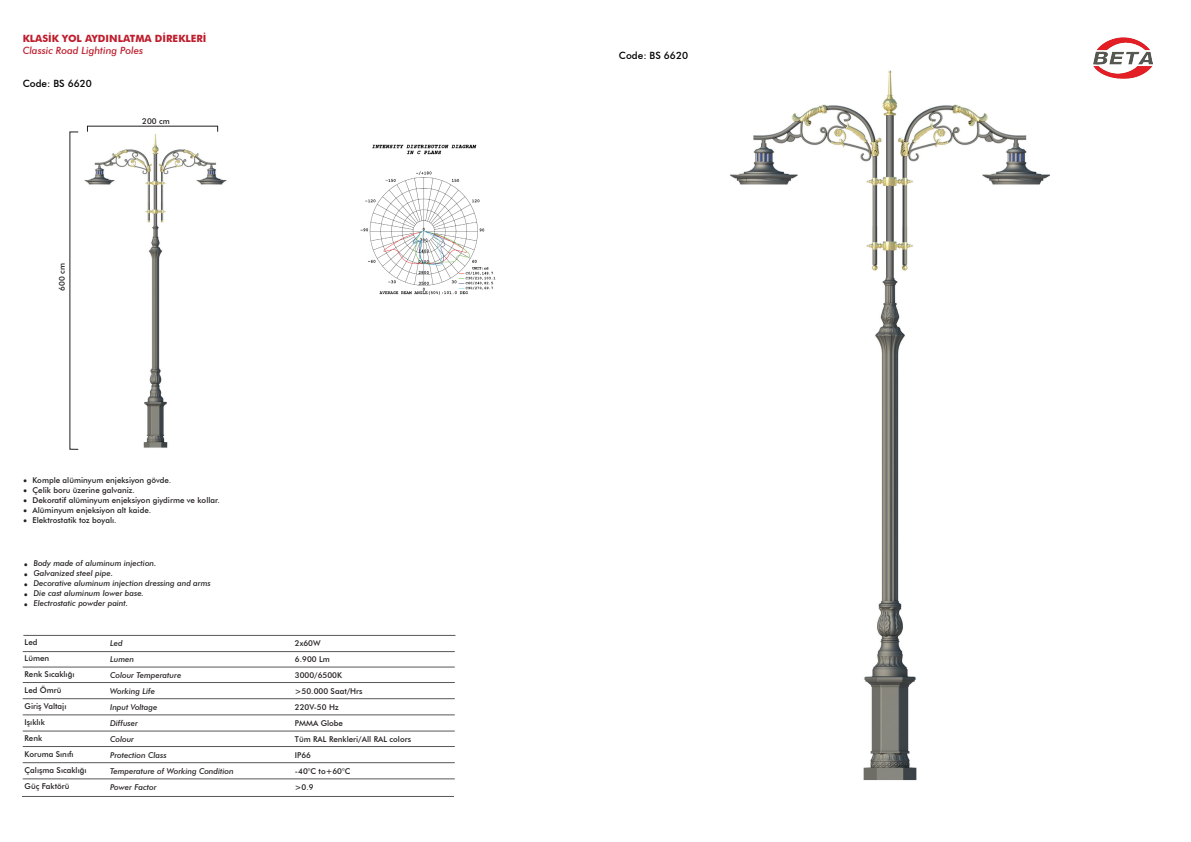
<style>
.page{position:relative;width:1191px;height:842px;background:#fff}
.page>*{position:absolute;margin:0;border:0;box-sizing:border-box;transform-origin:0 0}
.t1{font:700 19px "Minion Pro";color:#231f20}
.t2{font:700 10px "Futura BT";color:#be1d2c}
.t3{font:italic 500 10px "Futura BT";color:#be1d2c}
.t4{font:500 10px "Futura BT";color:#000}
.t5{font:500 8px/16px "Futura BT";color:#231f20}
.t6{font:italic 500 8px/16px "Futura BT";color:#231f20}
</style>
<div class="page">
<img style="left:1093px;top:37px;width:59px;height:42px">
<img style="left:84px;top:128px;width:143px;height:320px">
<hr style="left:22px;top:796px;width:432px;height:1px;background:#57585a">
<hr style="left:23px;top:651px;width:432px;height:1px;background:#57585a">
<hr style="left:23px;top:667px;width:432px;height:1px;background:#57585a">
<hr style="left:23px;top:682px;width:432px;height:1px;background:#57585a">
<hr style="left:23px;top:698px;width:432px;height:1px;background:#57585a">
<hr style="left:23px;top:715px;width:432px;height:1px;background:#57585a">
<hr style="left:23px;top:731px;width:432px;height:1px;background:#57585a">
<hr style="left:23px;top:746px;width:432px;height:1px;background:#57585a">
<hr style="left:23px;top:762px;width:432px;height:1px;background:#57585a">
<hr style="left:23px;top:779px;width:432px;height:1px;background:#57585a">
<hr style="left:23px;top:635px;width:432px;height:1px;background:#57585a">
<img style="left:730px;top:70px;width:320px;height:711px">
<img style="left:360px;top:144px;width:136px;height:151px">
<p class="t2" style="left:23px;top:32px;width:185px">KLASİK YOL AYDINLATMA DİREKLERİ</p>
<p class="t3" style="left:23px;top:44px;width:122px">Classic Road Lighting Poles</p>
<p class="t4" style="left:23px;top:78px;width:71px">Code: BS 6620</p>
<p class="t5" style="left:142px;top:113px;width:29px">200 cm</p>
<p class="t5" style="left:54px;top:291px;width:29px;rotate:-90deg">600 cm</p>
<p class="t5" style="left:32px;top:475px;width:189px;line-height:10px">Komple alüminyum enjeksiyon gövde.<br>Çelik boru üzerine galvaniz.<br>Dekoratif alüminyum enjeksiyon giydirme ve kollar.<br>Alüminyum enjeksiyon alt kaide.<br>Elektrostatik toz boyalı.</p>
<p class="t6" style="left:33px;top:558px;width:179px;line-height:10px">Body made of aluminum injection.<br>Galvanized steel pipe.<br>Decorative aluminum injection dressing and arms Die cast aluminum lower base.<br>Electrostatic powder paint.</p>
<h1 class="t1" style="left:23px;top:463px;width:6px">.</h1>
<h1 class="t1" style="left:23px;top:473px;width:6px">.</h1>
<h1 class="t1" style="left:23px;top:483px;width:6px">.</h1>
<h1 class="t1" style="left:23px;top:493px;width:6px">.</h1>
<h1 class="t1" style="left:23px;top:503px;width:6px">.</h1>
<h1 class="t1" style="left:24px;top:546px;width:6px">.</h1>
<h1 class="t1" style="left:24px;top:556px;width:6px">.</h1>
<h1 class="t1" style="left:24px;top:566px;width:6px">.</h1>
<h1 class="t1" style="left:24px;top:576px;width:6px">.</h1>
<h1 class="t1" style="left:24px;top:586px;width:6px">.</h1>
<p class="t5" style="left:25px;top:634px;width:63px">Led<br>Lümen<br>Renk Sıcaklığı<br>Led Ömrü<br>Giriş Valtajı<br>Işıklık<br>Renk<br>Koruma Sınıfı<br>Çalışma Sıcaklığı<br>Güç Faktörü</p>
<p class="t6" style="left:110px;top:635px;width:125px">Led<br>Lumen<br>Colour Temperature<br>Working Life<br>Input Voltage<br>Diffuser<br>Colour<br>Protection Class<br>Temperature of Working Condition<br>Power Factor</p>
<p class="t5" style="left:295px;top:635px;width:118px">2x60W<br>6.900 Lm<br>3000/6500K<br>&gt;50.000 Saat/Hrs<br>220V-50 Hz<br>PMMA Globe<br>Tüm RAL Renkleri/All RAL colors<br>IP66<br>-40°C to+60°C<br>&gt;0.9</p>
<p class="t4" style="left:619px;top:49px;width:71px">Code: BS 6620</p>
</div>
